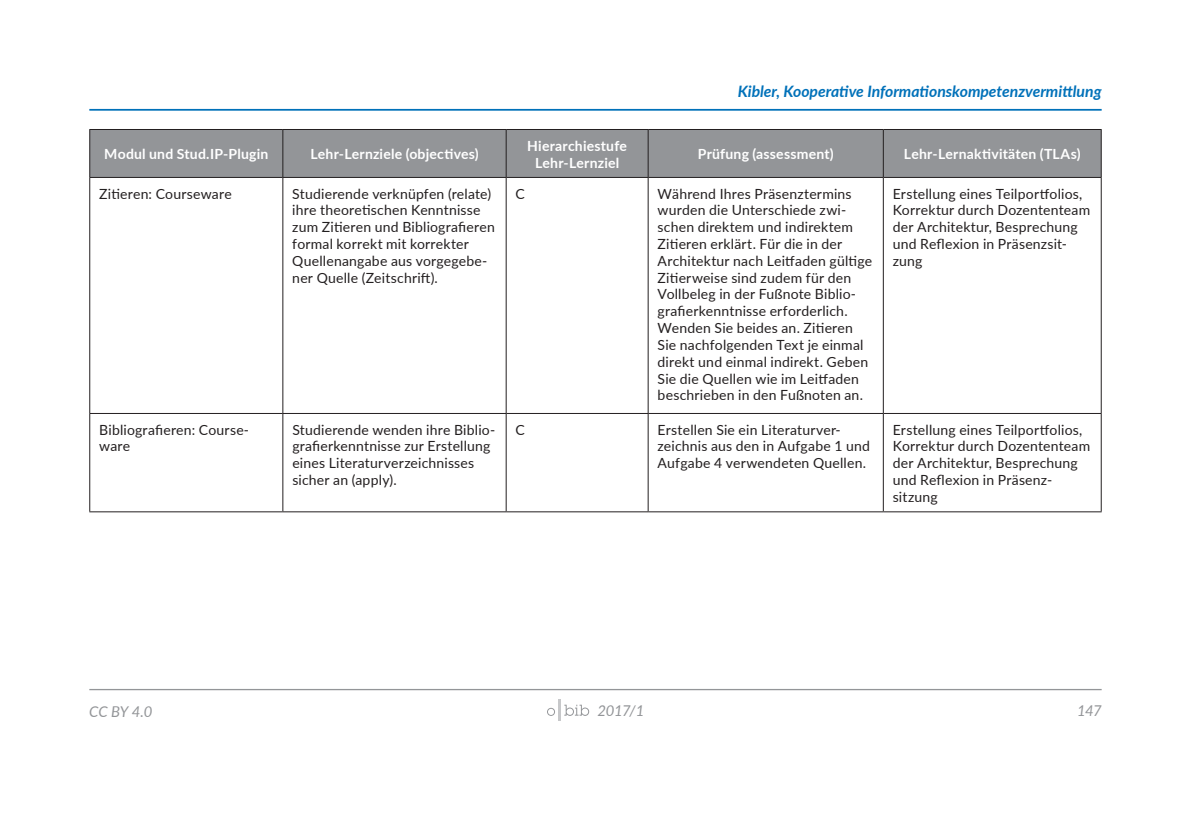
<style>
.page{position:relative;width:1191px;height:819px;background:#fff}
.page>*{position:absolute;margin:0;border:0;box-sizing:border-box;transform-origin:0 0}
.t1{font:italic 700 15.75px "Lato";color:#0071b9}
.t2{font:italic 14.88px "Lato";letter-spacing:-.025em;color:#939598}
.t3{font:14px/16.8px "Lato";letter-spacing:.015em;color:#231f20}
.table_head{font:700 14px/16.8px "Lato";letter-spacing:.015em;color:#fff;text-align:center}
</style>
<div class="page">
<hr style="left:89px;top:689px;width:1012px;height:1px;background:#939598">
<hr style="left:558px;top:699px;width:3px;height:22px;background:#c7c8ca">
<svg style="left:547px;top:707px;width:8px;height:8px"></svg>
<svg style="left:564px;top:704px;width:25px;height:11px"></svg>
<div style="left:90px;top:130px;width:1010px;height:47px;background:#939598"></div>
<hr style="left:89px;top:129px;width:194px;height:1px;background:#231f20">
<hr style="left:283px;top:129px;width:223px;height:1px;background:#231f20">
<hr style="left:506px;top:129px;width:142px;height:1px;background:#231f20">
<hr style="left:648px;top:129px;width:235px;height:1px;background:#231f20">
<hr style="left:883px;top:129px;width:218px;height:1px;background:#231f20">
<hr style="left:89px;top:177px;width:194px;height:1px;background:#231f20">
<hr style="left:283px;top:177px;width:223px;height:1px;background:#231f20">
<hr style="left:506px;top:177px;width:142px;height:1px;background:#231f20">
<hr style="left:648px;top:177px;width:235px;height:1px;background:#231f20">
<hr style="left:883px;top:177px;width:218px;height:1px;background:#231f20">
<hr style="left:89px;top:413px;width:194px;height:1px;background:#231f20">
<hr style="left:283px;top:413px;width:223px;height:1px;background:#231f20">
<hr style="left:506px;top:413px;width:142px;height:1px;background:#231f20">
<hr style="left:648px;top:413px;width:235px;height:1px;background:#231f20">
<hr style="left:883px;top:413px;width:218px;height:1px;background:#231f20">
<hr style="left:89px;top:511px;width:194px;height:1px;background:#231f20">
<hr style="left:283px;top:511px;width:223px;height:1px;background:#231f20">
<hr style="left:506px;top:511px;width:142px;height:1px;background:#231f20">
<hr style="left:648px;top:511px;width:235px;height:1px;background:#231f20">
<hr style="left:883px;top:511px;width:218px;height:1px;background:#231f20">
<hr style="left:89px;top:130px;width:1px;height:47px;background:#231f20">
<hr style="left:89px;top:178px;width:1px;height:235px;background:#231f20">
<hr style="left:89px;top:414px;width:1px;height:97px;background:#231f20">
<hr style="left:282px;top:130px;width:1px;height:47px;background:#231f20">
<hr style="left:506px;top:130px;width:1px;height:47px;background:#231f20">
<hr style="left:647px;top:130px;width:1px;height:47px;background:#231f20">
<hr style="left:883px;top:130px;width:1px;height:47px;background:#231f20">
<hr style="left:1100px;top:130px;width:1px;height:47px;background:#231f20">
<hr style="left:282px;top:178px;width:1px;height:235px;background:#231f20">
<hr style="left:506px;top:178px;width:1px;height:235px;background:#231f20">
<hr style="left:647px;top:178px;width:1px;height:235px;background:#231f20">
<hr style="left:883px;top:178px;width:1px;height:235px;background:#231f20">
<hr style="left:1100px;top:178px;width:1px;height:235px;background:#231f20">
<hr style="left:282px;top:414px;width:1px;height:97px;background:#231f20">
<hr style="left:506px;top:414px;width:1px;height:97px;background:#231f20">
<hr style="left:647px;top:414px;width:1px;height:97px;background:#231f20">
<hr style="left:883px;top:414px;width:1px;height:97px;background:#231f20">
<hr style="left:1100px;top:414px;width:1px;height:97px;background:#231f20">
<hr style="left:89px;top:109px;width:1012px;height:2px;background:#0071b9">
<p class="t1" style="left:737px;top:80px;width:365px">Kibler, Kooperative Informationskompetenzvermittlung</p>
<p class="table_head" style="left:104px;top:145px;width:166px">Modul und Stud.IP-Plugin</p>
<p class="table_head" style="left:310px;top:145px;width:170px">Lehr-Lernziele (objectives)</p>
<p class="table_head" style="left:527px;top:137px;width:101px">Hierarchiestufe<br>Lehr-Lernziel</p>
<p class="table_head" style="left:698px;top:145px;width:137px">Prüfung (assessment)</p>
<p class="table_head" style="left:904px;top:145px;width:178px">Lehr-Lernaktivitäten (TLAs)</p>
<p class="t3" style="left:99px;top:184px;width:134px">Zitieren: Courseware</p>
<p class="t3" style="left:292px;top:184px;width:204px">Studierende verknüpfen (relate) ihre theoretischen Kenntnisse zum Zitieren und Bibliografieren formal korrekt mit korrekter<br>Quellenangabe aus vorgegebe&shy;ner Quelle (Zeitschrift).</p>
<p class="t3" style="left:515px;top:184px;width:11px">C</p>
<p class="t3" style="left:657px;top:184px;width:216px">Während Ihres Präsenztermins wurden die Unterschiede zwi&shy;schen direktem und indirektem<br>Zitieren erklärt. Für die in der<br>Architektur nach Leitfaden gültige<br>Zitierweise sind zudem für den<br>Vollbeleg in der Fußnote Biblio&shy;grafierkenntnisse erforderlich.<br>Wenden Sie beides an. Zitieren<br>Sie nachfolgenden Text je einmal direkt und einmal indirekt. Geben<br>Sie die Quellen wie im Leitfaden beschrieben in den Fußnoten an.</p>
<p class="t3" style="left:892px;top:184px;width:199px">Erstellung eines Teilportfolios,<br>Korrektur durch Dozententeam der Architektur, Besprechung und Reflexion in Präsenzsit&shy;zung</p>
<p class="t3" style="left:99px;top:420px;width:151px">Bibliografieren: Course&shy;ware</p>
<p class="t3" style="left:292px;top:420px;width:204px">Studierende wenden ihre Biblio&shy;grafierkenntnisse zur Erstellung eines Literaturverzeichnisses sicher an (apply).</p>
<p class="t3" style="left:515px;top:420px;width:11px">C</p>
<p class="t3" style="left:657px;top:420px;width:214px">Erstellen Sie ein Literaturver&shy;zeichnis aus den in Aufgabe 1 und<br>Aufgabe 4 verwendeten Quellen.</p>
<p class="t3" style="left:892px;top:420px;width:199px">Erstellung eines Teilportfolios,<br>Korrektur durch Dozententeam der Architektur, Besprechung und Reflexion in Präsenz&shy;sitzung</p>
<p class="t2" style="left:89px;top:701px;width:65px">CC BY 4.0</p>
<p class="t2" style="left:597px;top:700px;width:49px">2017/1</p>
<p class="t2" style="left:1077px;top:700px;width:26px">147</p>
</div>
